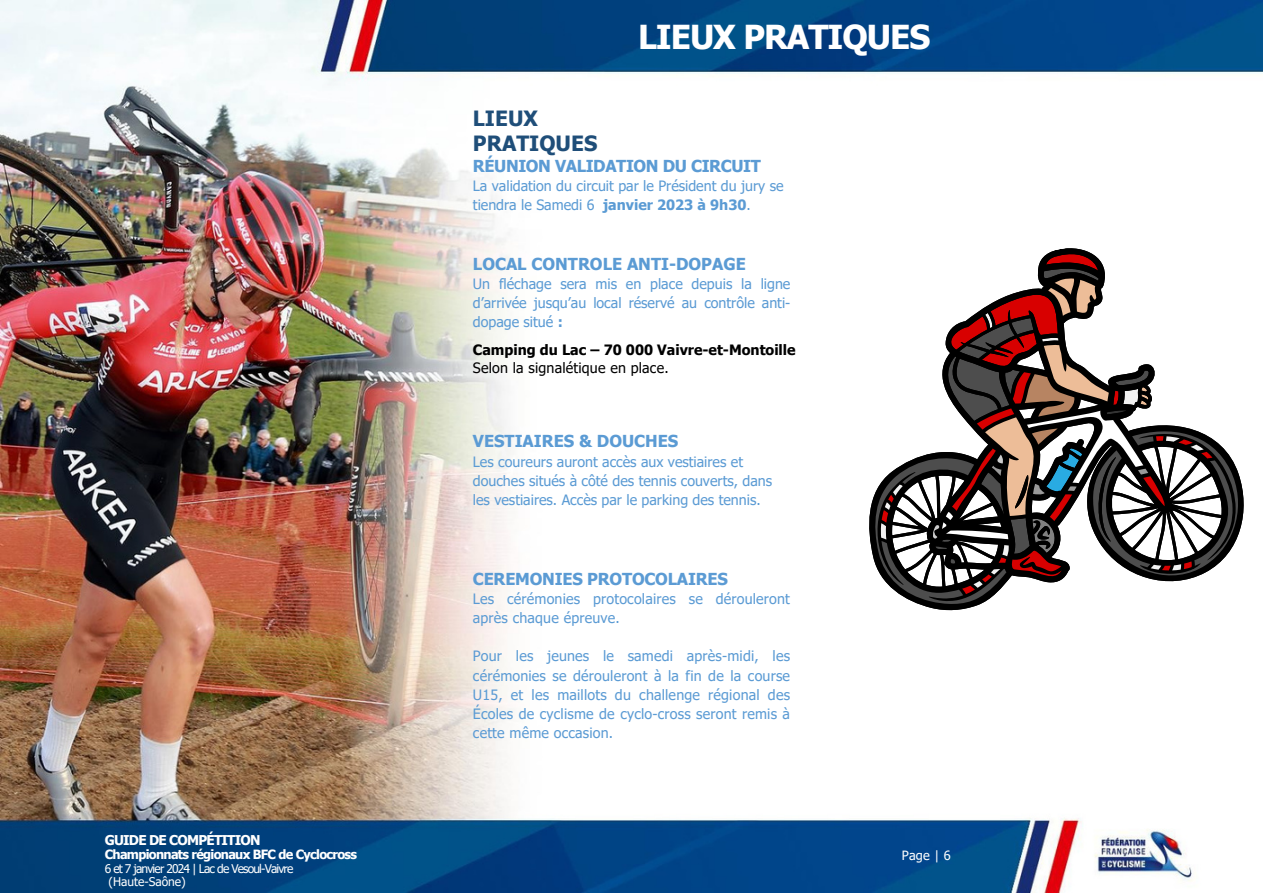
<style>
.page{position:relative;width:1264px;height:893px;background:#fff}
.page>*{position:absolute;margin:0;border:0;box-sizing:border-box;transform-origin:0 0}
.t1{font:700 33px "Tahoma";letter-spacing:-.03em;color:#fff}
.t2{font:700 21px/24.8px "Tahoma";color:#1f4e79}
.t3{font:700 16.5px "Tahoma";letter-spacing:-.015em;color:#5b9bd4}
.t4{font:14.25px/19.2px "Tahoma";color:#5b9bd4}
.t5{font:700 14.25px "Tahoma";color:#000}
.t6{font:14.25px "Tahoma";letter-spacing:.015em;color:#000}
.t7{font:700 13.5px "Tahoma";letter-spacing:-.055em;color:#fff}
.t8{font:700 12.75px "Tahoma";letter-spacing:-.055em;color:#fff}
.t9{font:12.75px "Tahoma";color:#fff}
.t10{font:12px "Tahoma";letter-spacing:-.07em;color:#fff}
.t11{font:12px "Tahoma";color:#fff}
.s1{font-weight:700}
</style>
<div class="page">
<img style="left:0;top:0;width:1262px;height:892px">
<svg style="left:822px;top:223px;width:440px;height:421px"></svg>
<svg style="left:861px;top:248px;width:398px;height:371px"></svg>
<p class="t7" style="left:105px;top:830px;width:157px">GUIDE DE COMPÉTITION</p>
<p class="t8" style="left:105px;top:846px;width:254px">Championnats régionaux BFC de Cyclocross</p>
<p class="t10" style="left:105px;top:860px;width:190px">6 et 7 janvier 2024 | Lac de Vesoul-Vaivre</p>
<p class="t11" style="left:108px;top:873px;width:79px">(Haute-Saône)</p>
<p class="t1" style="left:638px;top:16px;width:293px">LIEUX PRATIQUES</p>
<p class="t2" style="left:473px;top:105px;width:126px">LIEUX<br>PRATIQUES</p>
<p class="t3" style="left:473px;top:156px;width:289px">RÉUNION VALIDATION DU CIRCUIT</p>
<p class="t4" style="left:473px;top:176px;width:312px">La validation du circuit par le Président du jury se tiendra le Samedi 6 <span class="s1">janvier 2023 à 9h30</span>.</p>
<p class="t3" style="left:473px;top:253px;width:274px">LOCAL CONTROLE ANTI-DOPAGE</p>
<p class="t4" style="left:473px;top:273px;width:319px;text-align:justify">Un fléchage sera mis en place depuis la ligne d’arrivée jusqu’au local réservé au contrôle anti&shy;dopage situé <span class="s1">:</span></p>
<p class="t5" style="left:473px;top:340px;width:324px">Camping du Lac – 70 000 Vaivre-et-Montoille</p>
<p class="t6" style="left:473px;top:358px;width:197px">Selon la signalétique en place.</p>
<p class="t3" style="left:473px;top:430px;width:207px">VESTIAIRES &amp; DOUCHES</p>
<p class="t4" style="left:473px;top:451px;width:301px">Les coureurs auront accès aux vestiaires et douches situés à côté des tennis couverts, dans les vestiaires. Accès par le parking des tennis.</p>
<p class="t3" style="left:473px;top:568px;width:256px">CEREMONIES PROTOCOLAIRES</p>
<p class="t4" style="left:473px;top:588px;width:318px">Les cérémonies protocolaires se dérouleront après chaque épreuve.</p>
<p class="t4" style="left:473px;top:646px;width:318px;text-align:justify">Pour les jeunes le samedi après-midi, les cérémonies se dérouleront à la fin de la course U15, et les maillots du challenge régional des Écoles de cyclisme de cyclo-cross seront remis à cette même occasion.</p>
<p class="t9" style="left:901px;top:846px;width:51px">Page | 6</p>
</div>
